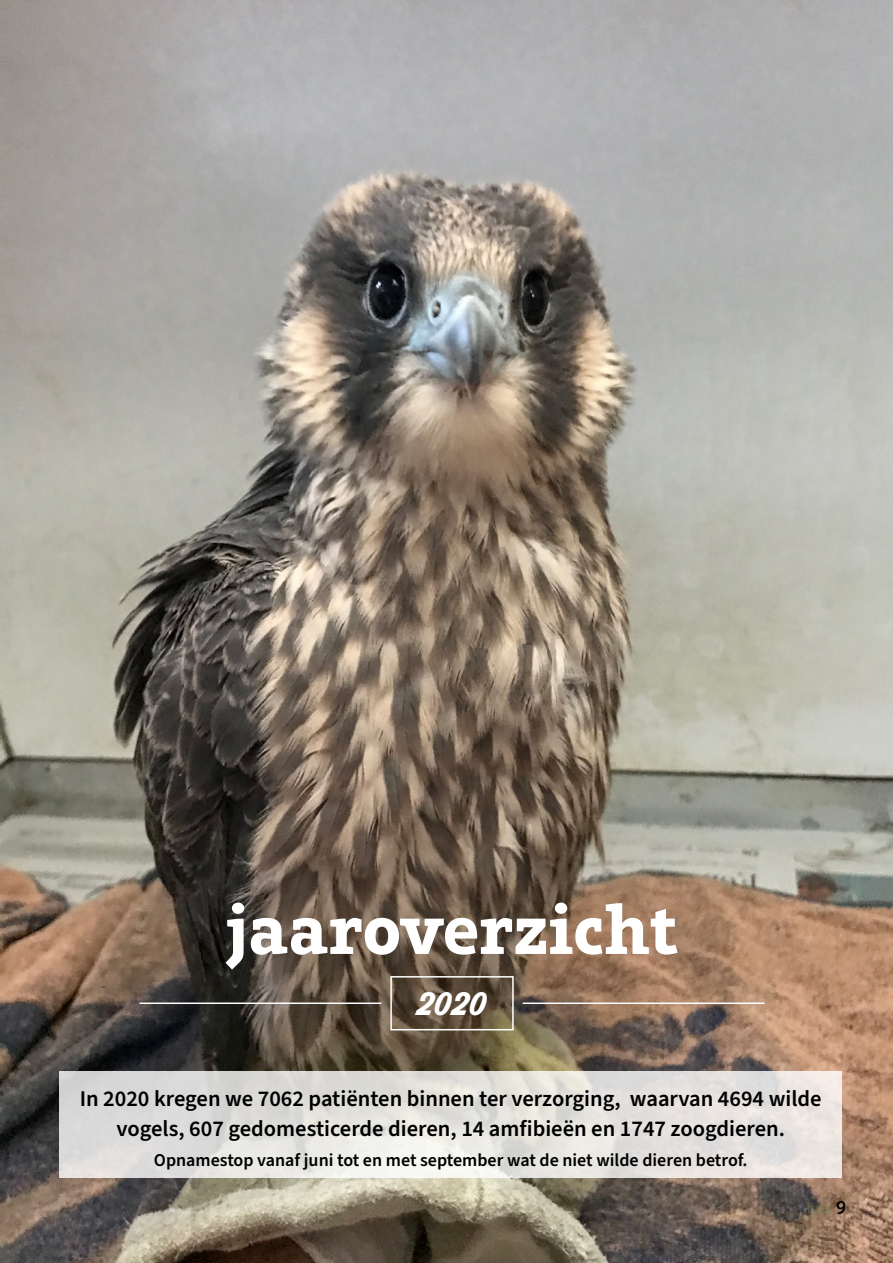
<style>
.page{position:relative;width:893px;height:1263px;background:#fff}
.page>*{position:absolute;margin:0;border:0;box-sizing:border-box;transform-origin:0 0}
.t1{font:700 70.5px "Aptifer Slab LT Pro";color:#fff}
.t2{font:800 31.5px "Thirsty Script";color:#fff}
.t3{font:600 22.5px/30px "Source Sans Pro";color:#000;text-align:center}
.t4{font:600 18px "Source Sans Pro";color:#000}
.t5{font:300 16.5px "Source Sans Pro";color:#648142}
.s1{font-family:"Aptifer Slab LT Pro";font-weight:500;font-size:19.5px;color:#000}
</style>
<div class="page">
<img style="left:0;top:0;width:893px;height:1263px">
<hr style="left:139px;top:1002px;width:242px;height:2px;background:#fff">
<hr style="left:523px;top:1002px;width:242px;height:2px;background:#fff">
<div style="left:390px;top:976px;width:124px;height:54px;border:2px solid #fff"></div>
<svg style="left:60px;top:1071px;width:782px;height:107px;background:#e3e1dd"></svg>
<h1 class="t1" style="left:226px;top:887px;width:454px">jaaroverzicht</h1>
<h2 class="t2" style="left:417px;top:980px;width:71px">2020</h2>
<p class="t3" style="left:80px;top:1084px;width:743px">In 2020 kregen we 7062 patiënten binnen ter verzorging, waarvan 4694 wilde vogels, 607 gedomesticerde dieren, 14 amfibieën en 1747 zoogdieren.</p>
<p class="t4" style="left:154px;top:1148px;width:595px">Opnamestop vanaf juni tot en met september wat de niet wilde dieren betrof.</p>
<p class="t5" style="left:807px;top:1197px;width:41px">tyto <span class="s1">9</span></p>
</div>
